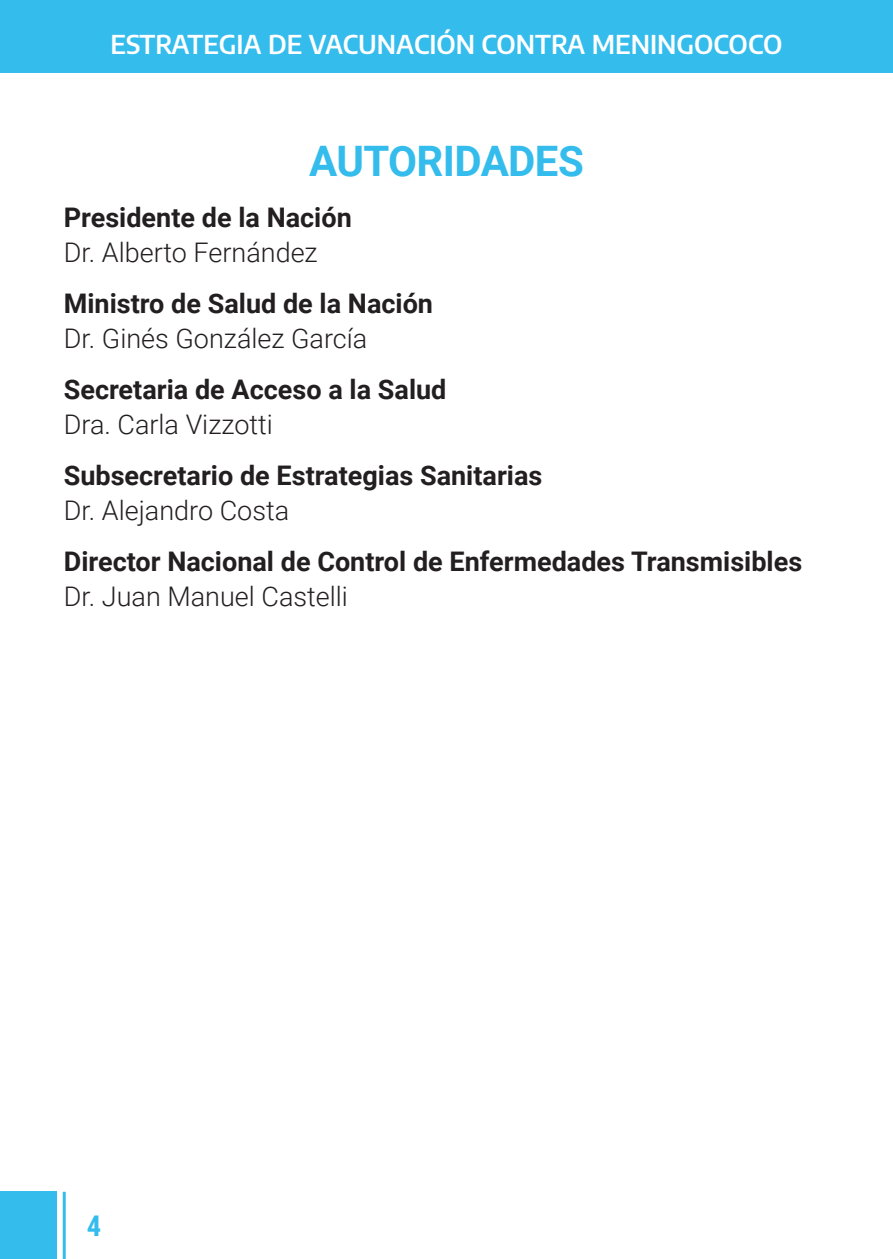
<style>
.page{position:relative;width:893px;height:1259px;background:#fff}
.page>*{position:absolute;margin:0;border:0;box-sizing:border-box;transform-origin:0 0}
.Titulo{font:700 42px "Roboto";letter-spacing:-.015em;color:#34bced}
.t1{font:700 28.5px "Roboto Condensed";color:#34bced}
.t2{font:700 27px/34.5px "Roboto";color:#231f20}
.t3{font:600 25.5px "Encode Sans";color:#fff}
.s1{font-weight:300}
</style>
<div class="page">
<div style="left:0;top:0;width:893px;height:72px;background:#34bced"></div>
<div style="left:0;top:1191px;width:56px;height:68px;background:#34bced"></div>
<hr style="left:63px;top:1191px;width:3px;height:68px;background:#34bced">
<p class="t3" style="left:110px;top:26px;width:673px">ESTRATEGIA DE VACUNACIÓN CONTRA MENINGOCOCO</p>
<p class="Titulo" style="left:309px;top:132px;width:276px">AUTORIDADES</p>
<p class="t2" style="left:64px;top:199px;width:290px">Presidente de la Nación<br><span class="s1">Dr. Alberto Fernández</span></p>
<p class="t2" style="left:64px;top:285px;width:371px">Ministro de Salud de la Nación<br><span class="s1">Dr. Ginés González García</span></p>
<p class="t2" style="left:64px;top:371px;width:384px">Secretaria de Acceso a la Salud<br><span class="s1">Dra. Carla Vizzotti</span></p>
<p class="t2" style="left:64px;top:457px;width:480px">Subsecretario de Estrategias Sanitarias<br><span class="s1">Dr. Alejandro Costa</span></p>
<p class="t2" style="left:64px;top:543px;width:740px">Director Nacional de Control de Enfermedades Transmisibles<br><span class="s1">Dr. Juan Manuel Castelli</span></p>
<p class="t1" style="left:87px;top:1206px;width:16px">4</p>
</div>
